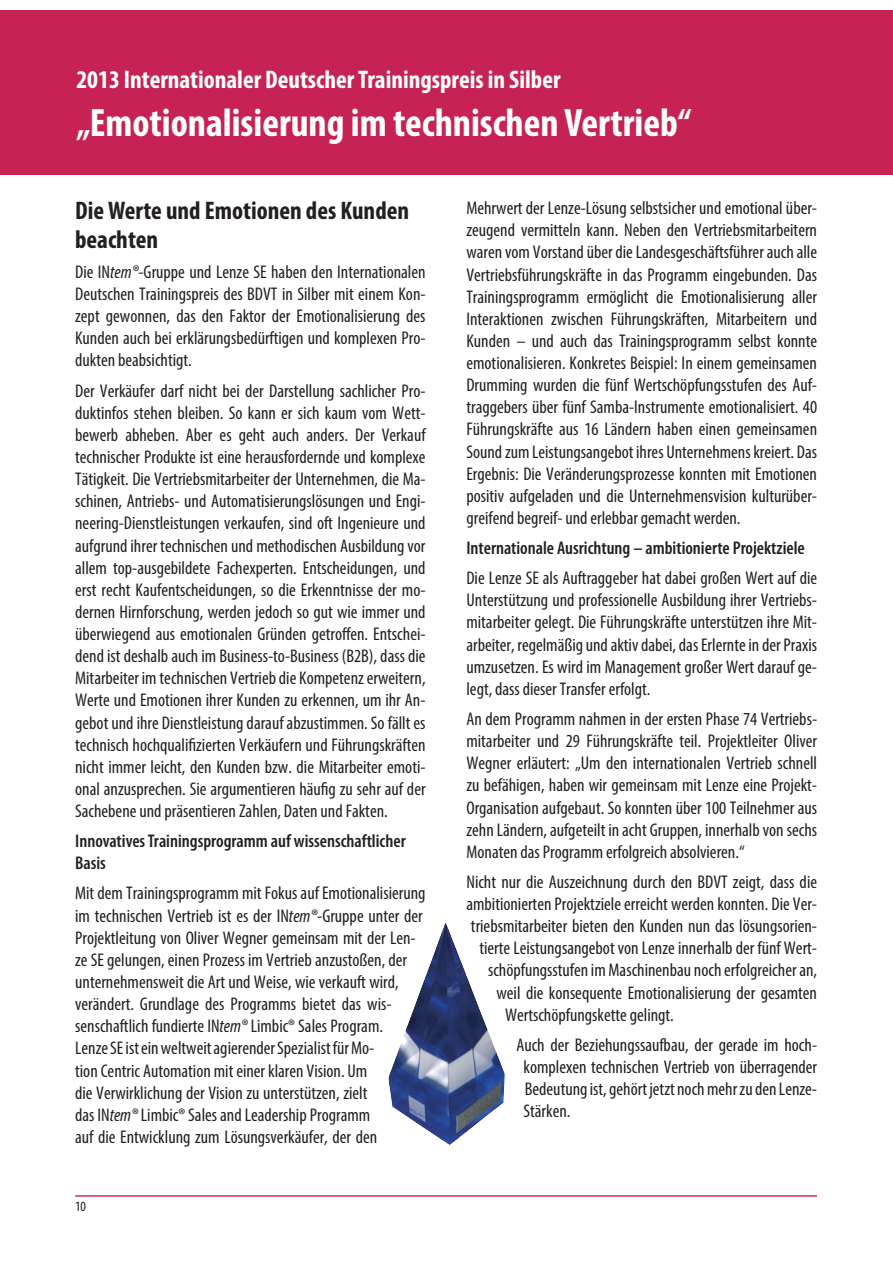
<style>
.page{position:relative;width:893px;height:1263px;background:#fff}
.page>*{position:absolute;margin:0;border:0;box-sizing:border-box;transform-origin:0 0}
.t1{font:700 condensed 39.75px "Myriad Pro";color:#fff}
.t2{font:700 condensed 25.5px "Myriad Pro";color:#fff}
.t3{font:700 condensed 25.5px/28.3px "Myriad Pro";color:#231f20}
.t4{font:condensed 18.45px/22.2px "Myriad Pro";color:#231f20;text-align:justify}
.t5{font:600 condensed 18.45px/22.2px "Myriad Pro";color:#231f20}
.t6{font:condensed 14.25px "Myriad Pro";color:#231f20}
.s1{font-style:italic}
</style>
<div class="page">
<div style="left:0;top:10px;width:893px;height:165px;background:#c62354"></div>
<hr style="left:75px;top:1195px;width:742px;height:2px;background:#c62354">
<img style="left:388px;top:923px;width:117px;height:222px">
<h2 class="t2" style="left:76px;top:70px;width:486px">2013 Internationaler Deutscher Trainingspreis in Silber</h2>
<h1 class="t1" style="left:76px;top:108px;width:616px">„Emotionalisierung im technischen Vertrieb“</h1>
<h2 class="t3" style="left:75px;top:199px;width:335px">Die Werte und Emotionen des Kunden beachten</h2>
<p class="t4" style="left:75px;top:262px;width:352px">Die IN<span class="s1">tem®</span>-Gruppe und Lenze SE haben den Internationalen Deutschen Trainingspreis des BDVT in Silber mit einem Kon&shy;zept gewonnen, das den Faktor der Emotionalisierung des Kunden auch bei erklärungsbedürftigen und komplexen Pro&shy;dukten beabsichtigt.</p>
<p class="t4" style="left:75px;top:381px;width:352px">Der Verkäufer darf nicht bei der Darstellung sachlicher Pro&shy;duktinfos stehen bleiben. So kann er sich kaum vom Wett&shy;bewerb abheben. Aber es geht auch anders. Der Verkauf technischer Produkte ist eine herausfordernde und komplexe Tätigkeit. Die Vertriebsmitarbeiter der Unternehmen, die Ma&shy;schinen, Antriebs- und Automatisierungslösungen und Engi&shy;neering-Dienstleistungen verkaufen, sind oft Ingenieure und aufgrund ihrer technischen und methodischen Ausbildung vor allem top-ausgebildete Fachexperten. Entscheidungen, und erst recht Kaufentscheidungen, so die Erkenntnisse der mo&shy;dernen Hirnforschung, werden jedoch so gut wie immer und überwiegend aus emotionalen Gründen getroffen. Entschei&shy;dend ist deshalb auch im Business-to-Business (B2B), dass die Mitarbeiter im technischen Vertrieb die Kompetenz erweitern, Werte und Emotionen ihrer Kunden zu erkennen, um ihr An&shy;gebot und ihre Dienstleistung darauf abzustimmen. So fällt es technisch hochqualifizierten Verkäufern und Führungskräften nicht immer leicht, den Kunden bzw. die Mitarbeiter emoti&shy;onal anzusprechen. Sie argumentieren häufig zu sehr auf der Sachebene und präsentieren Zahlen, Daten und Fakten.</p>
<p class="t5" style="left:75px;top:831px;width:332px">Innovatives Trainingsprogramm auf wissenschaftlicher<br>Basis</p>
<p class="t4" style="left:75px;top:883px;width:352px;text-align:left">Mit dem Trainingsprogramm mit Fokus auf Emotionalisierung im technischen Vertrieb ist es der IN<span class="s1">tem®</span>-Gruppe unter der Projektleitung von Oliver Wegner gemeinsam mit der Len&shy;ze SE gelungen, einen Prozess im Vertrieb anzustoßen, der unternehmensweit die Art und Weise, wie verkauft wird, verändert. Grundlage des Programms bietet das wis&shy;senschaftlich fundierte IN<span class="s1">tem®</span> Limbic® Sales Program.<br>Lenze SE ist ein weltweit agierender Spezialist für Mo-<br>tion Centric Automation mit einer klaren Vision. Um<br>die Verwirklichung der Vision zu unterstützen, zielt<br>das IN<span class="s1">tem®</span> Limbic® Sales and Leadership Programm<br>auf die Entwicklung zum Lösungsverkäufer, der den</p>
<p class="t6" style="left:75px;top:1201px;width:12px">10</p>
<p class="t4" style="left:466px;top:198px;width:352px">Mehrwert der Lenze-Lösung selbstsicher und emotional über&shy;zeugend vermitteln kann. Neben den Vertriebsmitarbeitern waren vom Vorstand über die Landesgeschäftsführer auch alle Vertriebsführungskräfte in das Programm eingebunden. Das Trainingsprogramm ermöglicht die Emotionalisierung aller Interaktionen zwischen Führungskräften, Mitarbeitern und Kunden – und auch das Trainingsprogramm selbst konnte emotionalisieren. Konkretes Beispiel: In einem gemeinsamen Drumming wurden die fünf Wertschöpfungsstufen des Auf&shy;traggebers über fünf Samba-Instrumente emotionalisiert. 40<br>Führungskräfte aus 16 Ländern haben einen gemeinsamen Sound zum Leistungsangebot ihres Unternehmens kreiert. Das Ergebnis: Die Veränderungsprozesse konnten mit Emotionen positiv aufgeladen und die Unternehmensvision kulturüber&shy;greifend begreif- und erlebbar gemacht werden.</p>
<p class="t5" style="left:466px;top:538px;width:340px">Internationale Ausrichtung – ambitionierte Projektziele</p>
<p class="t4" style="left:466px;top:568px;width:352px">Die Lenze SE als Auftraggeber hat dabei großen Wert auf die Unterstützung und professionelle Ausbildung ihrer Vertriebs&shy;mitarbeiter gelegt. Die Führungskräfte unterstützen ihre Mit&shy;arbeiter, regelmäßig und aktiv dabei, das Erlernte in der Praxis umzusetzen. Es wird im Management großer Wert darauf ge&shy;legt, dass dieser Transfer erfolgt.</p>
<p class="t4" style="left:466px;top:709px;width:352px">An dem Programm nahmen in der ersten Phase 74 Vertriebs&shy;mitarbeiter und 29 Führungskräfte teil. Projektleiter Oliver Wegner erläutert: „Um den internationalen Vertrieb schnell zu befähigen, haben wir gemeinsam mit Lenze eine Projekt-Organisation aufgebaut. So konnten über 100 Teilnehmer aus zehn Ländern, aufgeteilt in acht Gruppen, innerhalb von sechs Monaten das Programm erfolgreich absolvieren.“</p>
<p class="t4" style="left:466px;top:872px;width:352px">Nicht nur die Auszeichnung durch den BDVT zeigt, dass die</p>
<p class="t4" style="left:466px;top:894px;width:352px">ambitionierten Projektziele erreicht werden konnten. Die Ver-</p>
<p class="t4" style="left:471px;top:916px;width:348px">triebsmitarbeiter bieten den Kunden nun das lösungsorien-</p>
<p class="t4" style="left:479px;top:938px;width:339px">tierte Leistungsangebot von Lenze innerhalb der fünf Wert-</p>
<p class="t4" style="left:488px;top:960px;width:331px">schöpfungsstufen im Maschinenbau noch erfolgreicher an,</p>
<p class="t4" style="left:496px;top:983px;width:322px">weil die konsequente Emotionalisierung der gesamten</p>
<p class="t4" style="left:505px;top:1005px;width:170px">Wertschöpfungskette gelingt.</p>
<p class="t4" style="left:523px;top:1035px;width:295px;text-indent:-7px">Auch der Beziehungssaufbau, der gerade im hoch&shy;komplexen technischen Vertrieb von überragender Bedeutung ist, gehört jetzt noch mehr zu den Lenze-Stärken.</p>
</div>
